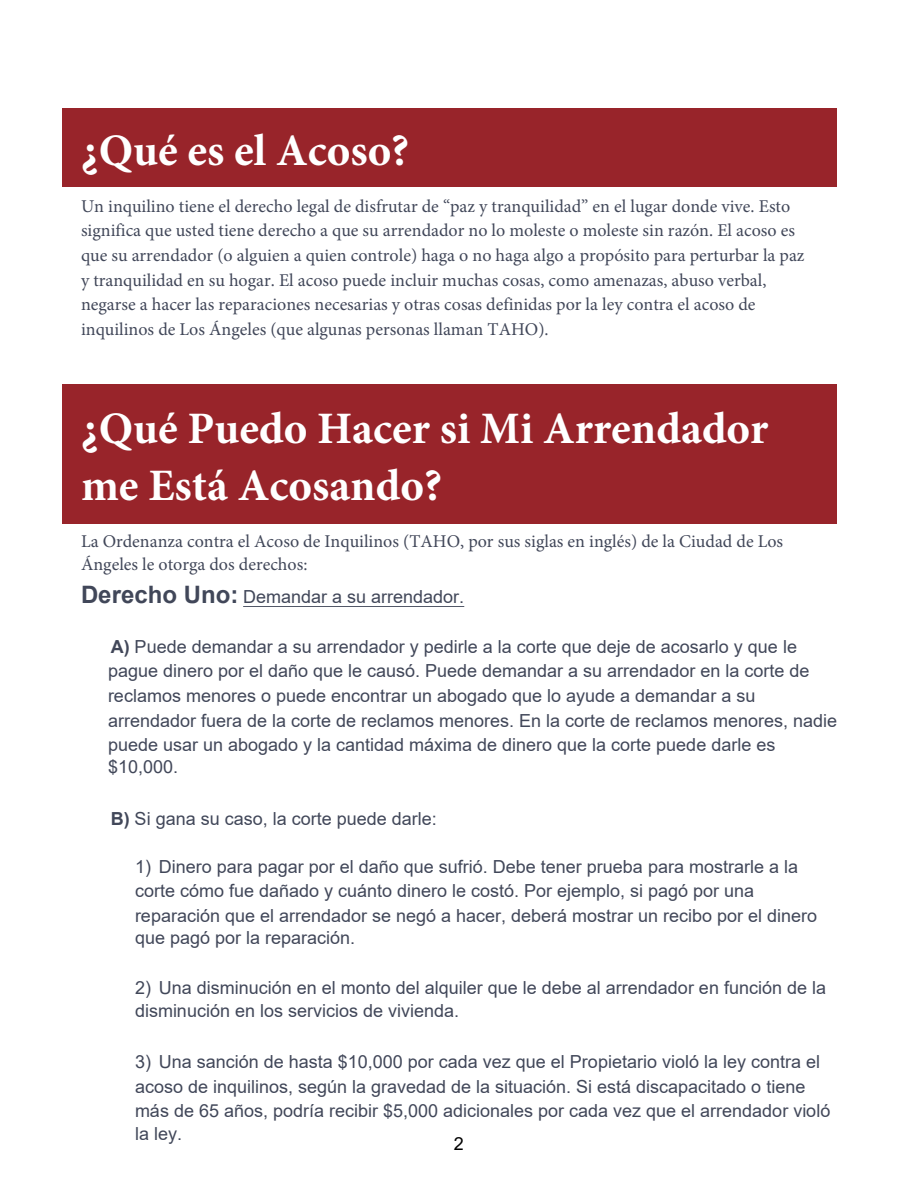
<style>
.page{position:relative;width:918px;height:1188px;background:#fff}
.page>*{position:absolute;margin:0;border:0;box-sizing:border-box;transform-origin:0 0}
.t1{font:700 45px/57px "Minion Pro";color:#fff}
.t2{font:18px/24.6px "Arial";color:#414759}
.t3{font:18px/24.6px "Minion Pro";color:#414759}
.t4{font:18px "Arial";color:#000}
.s1{font-weight:700;font-size:24px}
.s2{font-weight:700}
</style>
<div class="page">
<div style="left:63px;top:108px;width:774px;height:78px;background:#98242a"></div>
<div style="left:63px;top:384px;width:774px;height:140px;background:#98242a"></div>
<hr style="left:243px;top:606px;width:221px;height:1px;background:#414759">
<h1 class="t1" style="left:81px;top:121px;width:330px">¿Qué es el Acoso?</h1>
<p class="t3" style="left:81px;top:194px;width:725px">Un inquilino tiene el derecho legal de disfrutar de “paz y tranquilidad” en el lugar donde vive. Esto significa que usted tiene derecho a que su arrendador no lo moleste o moleste sin razón. El acoso es que su arrendador (o alguien a quien controle) haga o no haga algo a propósito para perturbar la paz y tranquilidad en su hogar. El acoso puede incluir muchas cosas, como amenazas, abuso verbal, negarse a hacer las reparaciones necesarias y otras cosas definidas por la ley contra el acoso de inquilinos de Los Ángeles (que algunas personas llaman TAHO).</p>
<h1 class="t1" style="left:81px;top:400px;width:689px">¿Qué Puedo Hacer si Mi Arrendador me Está Acosando?</h1>
<p class="t3" style="left:81px;top:530px;width:704px;line-height:23.2px">La Ordenanza contra el Acoso de Inquilinos (TAHO, por sus siglas en inglés) de la Ciudad de Los<br>Ángeles le otorga dos derechos:</p>
<p class="t2" style="left:81px;top:585px;width:385px"><span class="s1">Derecho Uno:</span> Demandar a su arrendador.</p>
<p class="t2" style="left:108px;top:634px;width:731px"><span class="s2">A)</span> Puede demandar a su arrendador y pedirle a la corte que deje de acosarlo y que le pague dinero por el daño que le causó. Puede demandar a su arrendador en la corte de reclamos menores o puede encontrar un abogado que lo ayude a demandar a su arrendador fuera de la corte de reclamos menores. En la corte de reclamos menores, nadie puede usar un abogado y la cantidad máxima de dinero que la corte puede darle es</p>
<p class="t2" style="left:108px;top:755px;width:72px">$10,000.</p>
<p class="t2" style="left:111px;top:806px;width:327px"><span class="s2">B)</span> Si gana su caso, la corte puede darle:</p>
<p class="t2" style="left:135px;top:854px;width:684px">1) Dinero para pagar por el daño que sufrió. Debe tener prueba para mostrarle a la corte cómo fue dañado y cuánto dinero le costó. Por ejemplo, si pagó por una reparación que el arrendador se negó a hacer, deberá mostrar un recibo por el dinero</p>
<p class="t2" style="left:135px;top:925px;width:222px">que pagó por la reparación.</p>
<p class="t2" style="left:135px;top:977px;width:693px;line-height:22px">2) Una disminución en el monto del alquiler que le debe al arrendador en función de la disminución en los servicios de vivienda.</p>
<p class="t2" style="left:135px;top:1050px;width:697px">3) Una sanción de hasta $10,000 por cada vez que el Propietario violó la ley contra el acoso de inquilinos, según la gravedad de la situación. Si está discapacitado o tiene más de 65 años, podría recibir $5,000 adicionales por cada vez que el arrendador violó</p>
<p class="t2" style="left:135px;top:1121px;width:49px">la ley.</p>
<p class="t4" style="left:454px;top:1131px;width:12px">2</p>
</div>
